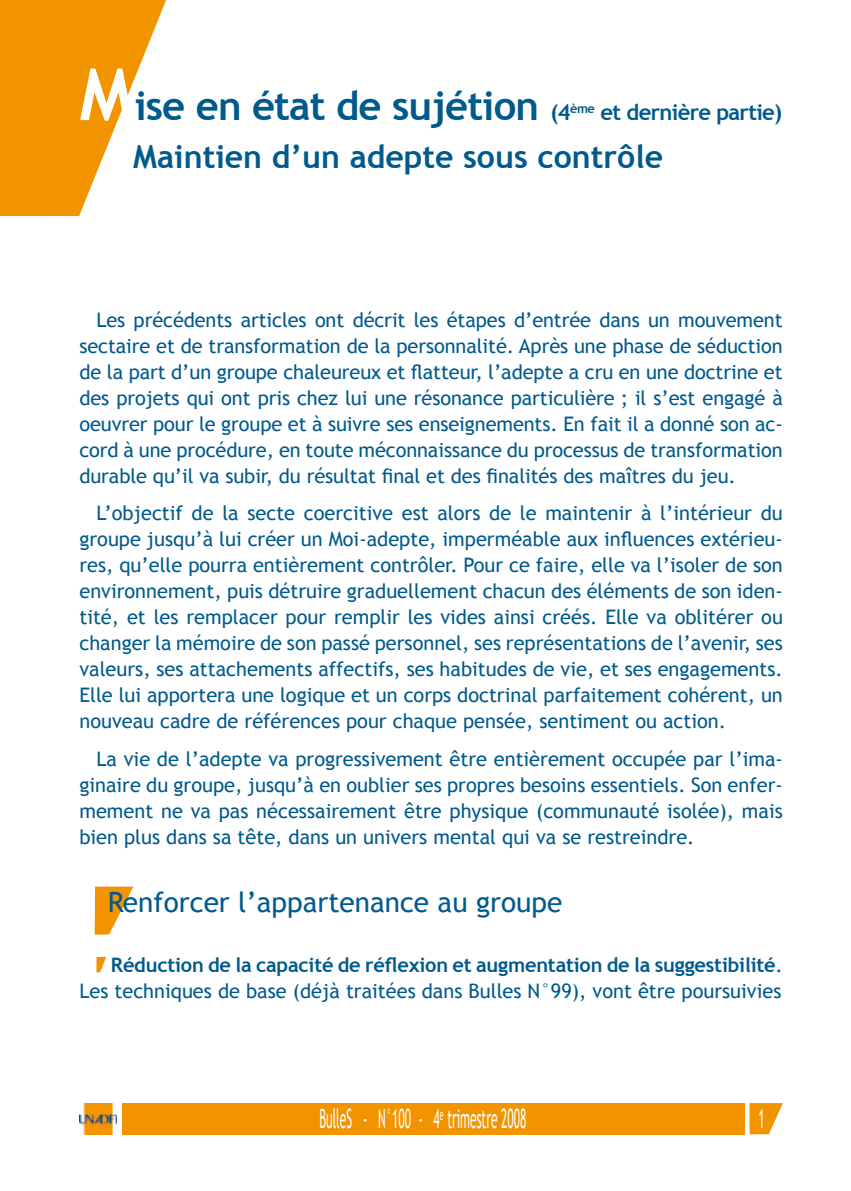
<style>
.page{position:relative;width:851px;height:1191px;background:#fff}
.page>*{position:absolute;margin:0;border:0;box-sizing:border-box;transform-origin:0 0}
.t1{font:700 40px "Trebuchet MS";letter-spacing:-.02em;color:#005a8c}
.t2{font:700 32px "Trebuchet MS";color:#005a8c}
.t3{font:28px "Trebuchet MS";color:#005a8c}
.t4{font:26.8px "Trebuchet MS";color:#fff;scale:.45 1}
.t5{font:20px/26px "Trebuchet MS";color:#005a8c;text-align:justify}
.s1{font-size:72px;color:#fff}
.s2{font-size:22px}
.s3{font-weight:700}
</style>
<div class="page">
<img style="left:79px;top:1103px;width:37px;height:31px">
<svg style="left:749px;top:1103px;width:33px;height:31px"></svg>
<div style="left:122px;top:1103px;width:622px;height:31px;background:#f29400"></div>
<svg style="left:0;top:0;width:166px;height:216px;fill:#f29400"></svg>
<svg style="left:95px;top:886px;width:38px;height:48px"></svg>
<svg style="left:96px;top:957px;width:10px;height:15px"></svg>
<h1 class="t1" style="left:79px;top:81px;width:704px"><span class="s1">M</span>ise en état de sujétion <span class="s2">(4</span><sup>ème</sup> <span class="s2">et dernière partie)</span></h1>
<h2 class="t2" style="left:133px;top:137px;width:531px">Maintien d’un adepte sous contrôle</h2>
<p class="t5" style="left:79px;top:307px;width:704px;text-indent:17px">Les précédents articles ont décrit les étapes d’entrée dans un mouvement sectaire et de transformation de la personnalité. Après une phase de séduction de la part d’un groupe chaleureux et flatteur, l’adepte a cru en une doctrine et des projets qui ont pris chez lui une résonance particulière ; il s’est engagé à oeuvrer pour le groupe et à suivre ses enseignements. En fait il a donné son ac&shy;cord à une procédure, en toute méconnaissance du processus de transformation durable qu’il va subir, du résultat final et des finalités des maîtres du jeu.</p>
<p class="t5" style="left:79px;top:500px;width:705px;text-indent:17px">L’objectif de la secte coercitive est alors de le maintenir à l’intérieur du groupe jusqu’à lui créer un Moi-adepte, imperméable aux influences extérieu&shy;res, qu’elle pourra entièrement contrôler. Pour ce faire, elle va l’isoler de son environnement, puis détruire graduellement chacun des éléments de son iden&shy;tité, et les remplacer pour remplir les vides ainsi créés. Elle va oblitérer ou changer la mémoire de son passé personnel, ses représentations de l’avenir, ses valeurs, ses attachements affectifs, ses habitudes de vie, et ses engagements.<br>Elle lui apportera une logique et un corps doctrinal parfaitement cohérent, un nouveau cadre de références pour chaque pensée, sentiment ou action.</p>
<p class="t5" style="left:79px;top:746px;width:704px;text-indent:17px">La vie de l’adepte va progressivement être entièrement occupée par l’ima&shy;ginaire du groupe, jusqu’à en oublier ses propres besoins essentiels. Son enfer&shy;mement ne va pas nécessairement être physique (communauté isolée), mais bien plus dans sa tête, dans un univers mental qui va se restreindre.</p>
<h3 class="t3" style="left:108px;top:886px;width:456px">Renforcer l’appartenance au groupe</h3>
<p class="t5" style="left:79px;top:952px;width:704px;text-align:right"><span class="s3">Réduction de la capacité de réflexion et augmentation de la suggestibilité</span>.<br>Les techniques de base (déjà traitées dans Bulles N°99), vont être poursuivies</p>
<h3 class="t4" style="left:319px;top:1103px;width:461px">BulleS - N°100 - 4<sup>e</sup> trimestre 2008</h3>
</div>
